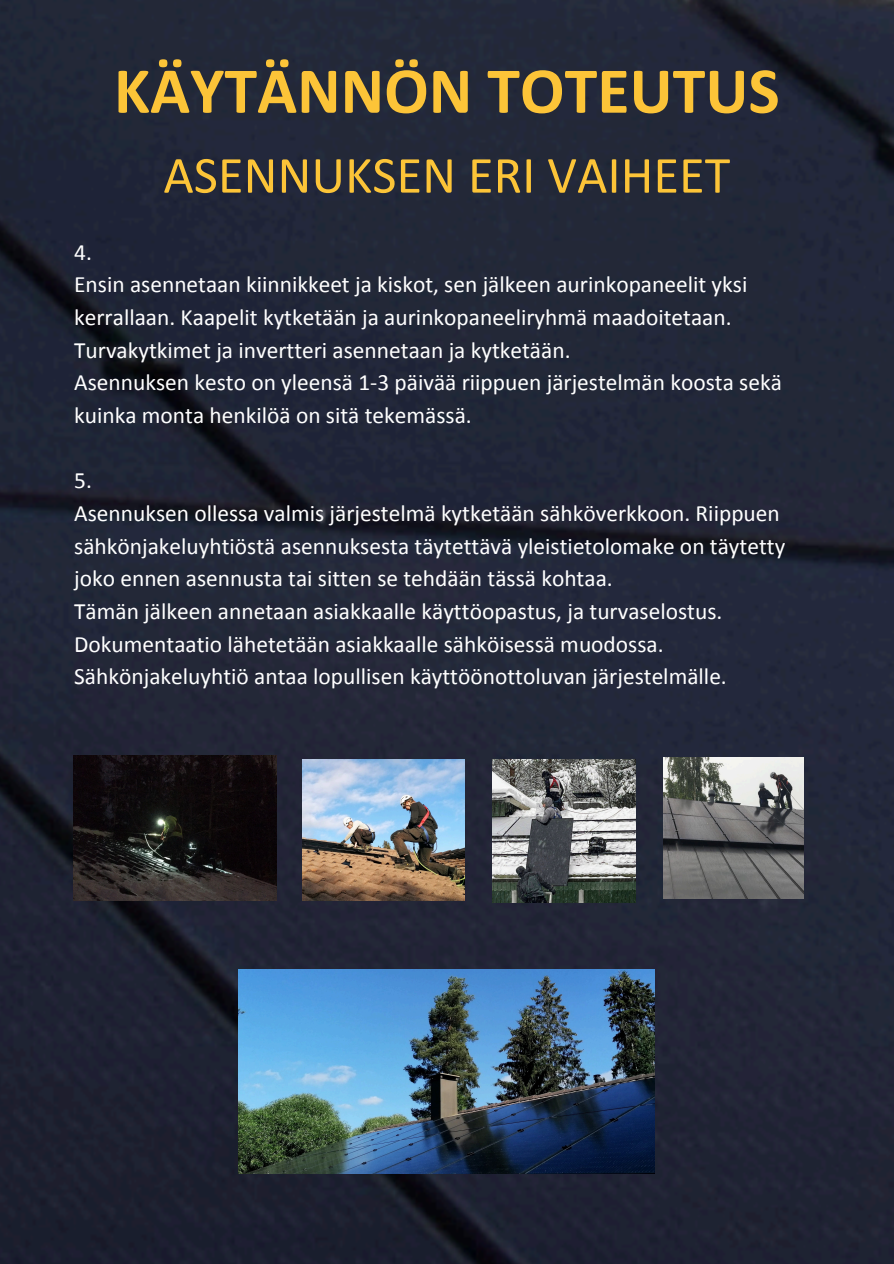
<style>
.page{position:relative;width:894px;height:1264px;background:#fff}
.page>*{position:absolute;margin:0;border:0;box-sizing:border-box;transform-origin:0 0}
.t1{font:700 66px "Calibri";color:#fcc438}
.t2{font:52.5px "Calibri";color:#fcc438}
.t3{font:23.4px/32.7px "Calibri";color:#fff}
</style>
<div class="page">
<img style="left:0;top:0;width:893px;height:1263px">
<img style="left:492px;top:759px;width:143px;height:143px">
<img style="left:302px;top:759px;width:162px;height:141px">
<img style="left:74px;top:755px;width:202px;height:145px">
<img style="left:662px;top:757px;width:141px;height:141px">
<img style="left:238px;top:969px;width:416px;height:204px">
<p class="t1" style="left:114px;top:63px;width:667px">KÄYTÄNNÖN TOTEUTUS</p>
<p class="t2" style="left:163px;top:153px;width:568px">ASENNUKSEN ERI VAIHEET</p>
<p class="t3" style="left:74px;top:238px;width:19px">4.</p>
<p class="t3" style="left:74px;top:270px;width:674px">Ensin asennetaan kiinnikkeet ja kiskot, sen jälkeen aurinkopaneelit yksi kerrallaan. Kaapelit kytketään ja aurinkopaneeliryhmä maadoitetaan.<br>Turvakytkimet ja invertteri asennetaan ja kytketään.</p>
<p class="t3" style="left:74px;top:368px;width:709px">Asennuksen kesto on yleensä 1-3 päivää riippuen järjestelmän koosta sekä kuinka monta henkilöä on sitä tekemässä.</p>
<p class="t3" style="left:74px;top:466px;width:19px">5.</p>
<p class="t3" style="left:74px;top:499px;width:712px">Asennuksen ollessa valmis järjestelmä kytketään sähköverkkoon. Riippuen sähkönjakeluyhtiöstä asennuksesta täytettävä yleistietolomake on täytetty joko ennen asennusta tai sitten se tehdään tässä kohtaa.</p>
<p class="t3" style="left:74px;top:596px;width:654px">Tämän jälkeen annetaan asiakkaalle käyttöopastus, ja turvaselostus.<br>Dokumentaatio lähetetään asiakkaalle sähköisessä muodossa.<br>Sähkönjakeluyhtiö antaa lopullisen käyttöönottoluvan järjestelmälle.</p>
</div>
